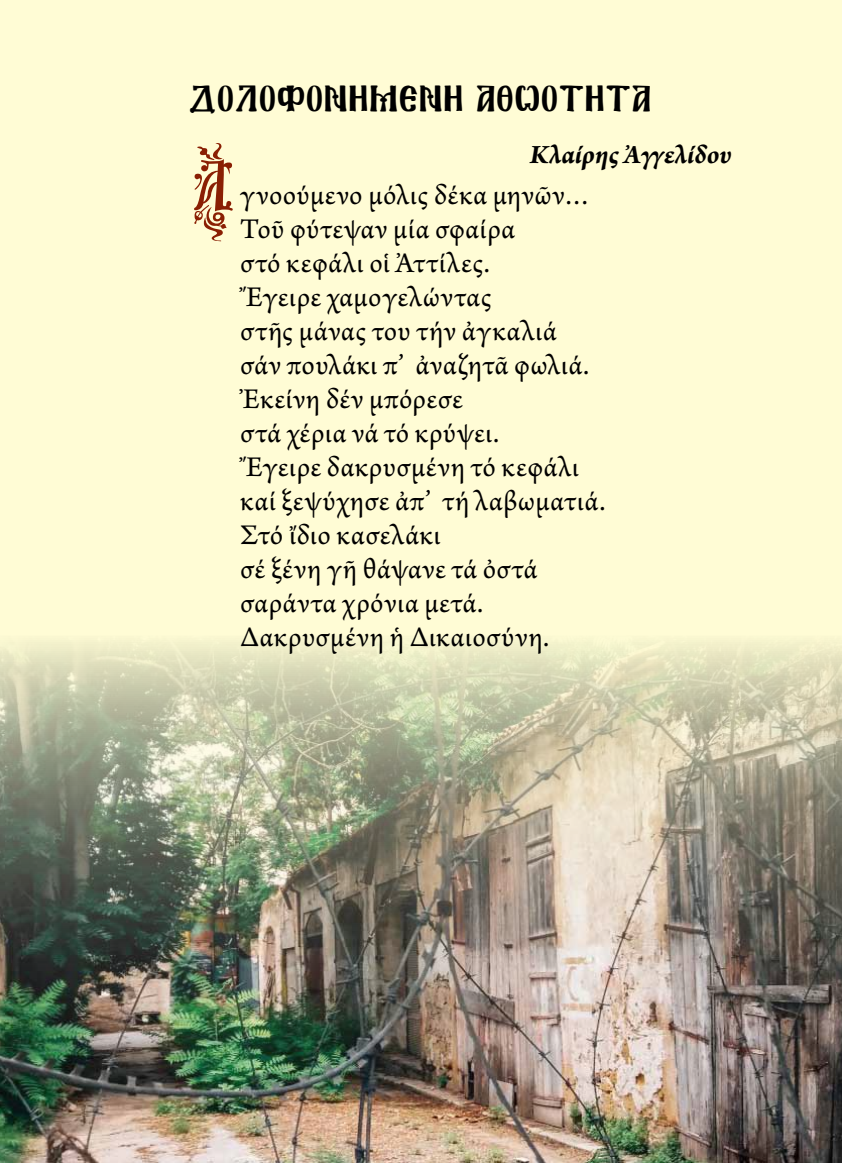
<style>
.page{position:relative;width:842px;height:1163px;background:#fff}
.page>*{position:absolute;margin:0;border:0;box-sizing:border-box;transform-origin:0 0}
.t1{font:100px "Mg Konstantinos Normal";color:#8a1f03}
.t2{font:32px "Mg Ekklisia Normal";letter-spacing:.05em;color:#000}
.t3{font:30px/34px "Arno Pro";letter-spacing:.02em;color:#000}
.t4{font:italic 700 28px "Arno Pro";letter-spacing:-.005em;color:#000}
</style>
<div class="page">
<img style="left:0;top:635px;width:842px;height:527px">
<p class="t2" style="left:190px;top:85px;width:463px">DOLOFONHMENH AUVOTHTA</p>
<h1 class="t1" style="left:194px;top:142px;width:45px">A</h1>
<p class="t4" style="left:530px;top:138px;width:204px">Κλαίρης Ἀγγελίδου</p>
<p class="t3" style="left:240px;top:180px;width:367px">γνοούμενο μόλις δέκα μηνῶν…<br>Τοῦ φύτεψαν μία σφαίρα<br>στό κεφάλι οἱ Ἀττίλες.<br>Ἔγειρε χαμογελώντας<br>στῆς μάνας του τήν ἀγκαλιά<br>σάν πουλάκι π’ ἀναζητᾶ φωλιά.<br>Ἐκείνη δέν μπόρεσε<br>στά χέρια νά τό κρύψει.<br>Ἔγειρε δακρυσμένη τό κεφάλι καί ξεψύχησε ἀπ’ τή λαβωματιά.<br>Στό ἴδιο κασελάκι<br>σέ ξένη γῆ θάψανε τά ὀστά σαράντα χρόνια μετά.<br>Δακρυσμένη ἡ Δικαιοσύνη.</p>
</div>
